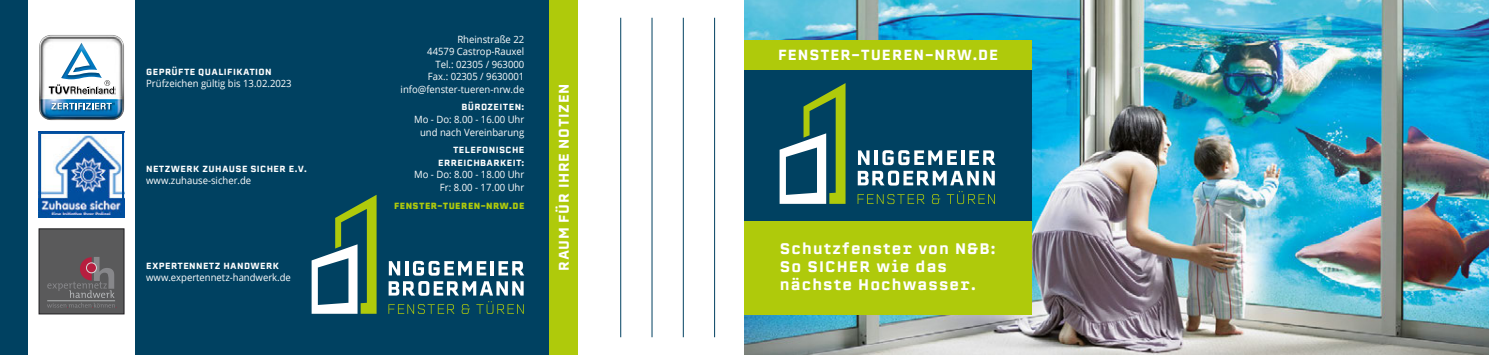
<style>
.page{position:relative;width:1489px;height:355px;background:#fff}
.page>*{position:absolute;margin:0;border:0;box-sizing:border-box;transform-origin:0 0}
.t1{font:500 15px/18px "Erbaum";letter-spacing:.08em;color:#fff;scale:.95 1}
.t2{font:500 14.38px "Erbaum";letter-spacing:.07em;color:#fff;scale:.95 1}
.t3{font:500 13.75px "Erbaum";letter-spacing:.05em;color:#fff;scale:.95 1}
.t4{font:10px/12.5px "Open Sans";color:#fff;text-align:right;scale:.95 1}
.t5{font:500 8.75px/12.5px "Erbaum";letter-spacing:.05em;color:#fff;text-align:right;scale:.95 1}
.t6{font:900 8.75px "Erbaum";letter-spacing:.05em;color:#afca0b;scale:.95 1}
</style>
<div class="page">
<img style="left:744px;top:0;width:744px;height:354px">
<div style="left:744px;top:70px;width:287px;height:151px;background:#004161"></div>
<div style="left:744px;top:221px;width:287px;height:93px;background:#afca0b"></div>
<div style="left:744px;top:40px;width:287px;height:30px;background:#afca0b"></div>
<svg style="left:857px;top:150px;width:138px;height:35px"></svg>
<svg style="left:857px;top:194px;width:67px;height:10px"></svg>
<svg style="left:931px;top:194px;width:9px;height:10px"></svg>
<svg style="left:946px;top:191px;width:48px;height:13px"></svg>
<svg style="left:779px;top:83px;width:66px;height:120px"></svg>
<div style="left:0;top:0;width:549px;height:354px;background:#004161"></div>
<div style="left:28px;top:0;width:107px;height:354px;background:#fff"></div>
<img style="left:42px;top:135px;width:79px;height:79px">
<div style="left:39px;top:132px;width:85px;height:85px;border:2px solid #004f9f"></div>
<div style="left:39px;top:228px;width:85px;height:85px;background:#5a5a5b;border:1px solid #1f1d20"></div>
<svg style="left:47px;top:257px;width:68px;height:50px"></svg>
<hr style="left:47px;top:300px;width:68px;height:1px;background:#b2b4b6">
<img style="left:39px;top:35px;width:85px;height:85px">
<svg style="left:389px;top:261px;width:11px;height:14px"></svg>
<hr style="left:405px;top:261px;width:3px;height:14px;background:#fff">
<svg style="left:413px;top:260px;width:73px;height:15px"></svg>
<hr style="left:490px;top:261px;width:3px;height:14px;background:#fff">
<svg style="left:498px;top:261px;width:26px;height:14px"></svg>
<svg style="left:388px;top:281px;width:135px;height:14px"></svg>
<svg style="left:388px;top:304px;width:66px;height:9px"></svg>
<svg style="left:461px;top:304px;width:9px;height:9px"></svg>
<svg style="left:476px;top:301px;width:47px;height:12px"></svg>
<svg style="left:311px;top:195px;width:65px;height:118px"></svg>
<div style="left:549px;top:0;width:29px;height:354px;background:#afca0b"></div>
<hr style="left:620px;top:18px;width:1px;height:319px;background:#004161">
<hr style="left:651px;top:18px;width:1px;height:319px;background:#004161">
<hr style="left:683px;top:18px;width:1px;height:319px;background:#004161">
<hr style="left:714px;top:18px;width:1px;height:319px;background:#004161">
<p class="t5" style="left:146px;top:65px;width:133px">GEPRÜFTE QUALIFIKATION</p>
<p class="t4" style="left:146px;top:77px;width:155px">Prüfzeichen gültig bis 13.02.2023</p>
<p class="t5" style="left:146px;top:162px;width:171px">NETZWERK ZUHAUSE SICHER E.V.</p>
<p class="t4" style="left:146px;top:173px;width:112px">www.zuhause-sicher.de</p>
<p class="t5" style="left:146px;top:259px;width:141px">EXPERTENNETZ HANDWERK</p>
<p class="t4" style="left:146px;top:270px;width:154px">www.expertennetz-handwerk.de</p>
<p class="t4" style="left:400px;top:32px;width:132px">Rheinstraße 22<br>44579 Castrop-Rauxel<br>Tel.: 02305 / 963000<br>Fax.: 02305 / 9630001 info@fenster-tueren-nrw.de</p>
<p class="t5" style="left:461px;top:101px;width:68px">BÜROZEITEN:</p>
<p class="t4" style="left:414px;top:113px;width:117px;text-align:center">Mo - Do: 8.00 - 16.00 Uhr und nach Vereinbarung</p>
<p class="t5" style="left:438px;top:144px;width:92px">TELEFONISCHE<br>ERREICHBARKEIT:</p>
<p class="t4" style="left:414px;top:168px;width:117px">Mo - Do: 8.00 - 18.00 Uhr<br>Fr: 8.00 - 17.00 Uhr</p>
<p class="t6" style="left:394px;top:199px;width:138px">FENSTER-TUEREN-NRW.DE</p>
<h3 class="t3" style="left:554px;top:271px;width:198px;rotate:-90deg">RAUM FÜR IHRE NOTIZEN</h3>
<h2 class="t2" style="left:778px;top:45px;width:233px">FENSTER-TUEREN-NRW.DE</h2>
<h1 class="t1" style="left:780px;top:239px;width:228px">Schutzfenster von N&amp;B:<br>So SICHER wie das nächste Hochwasser.</h1>
</div>
